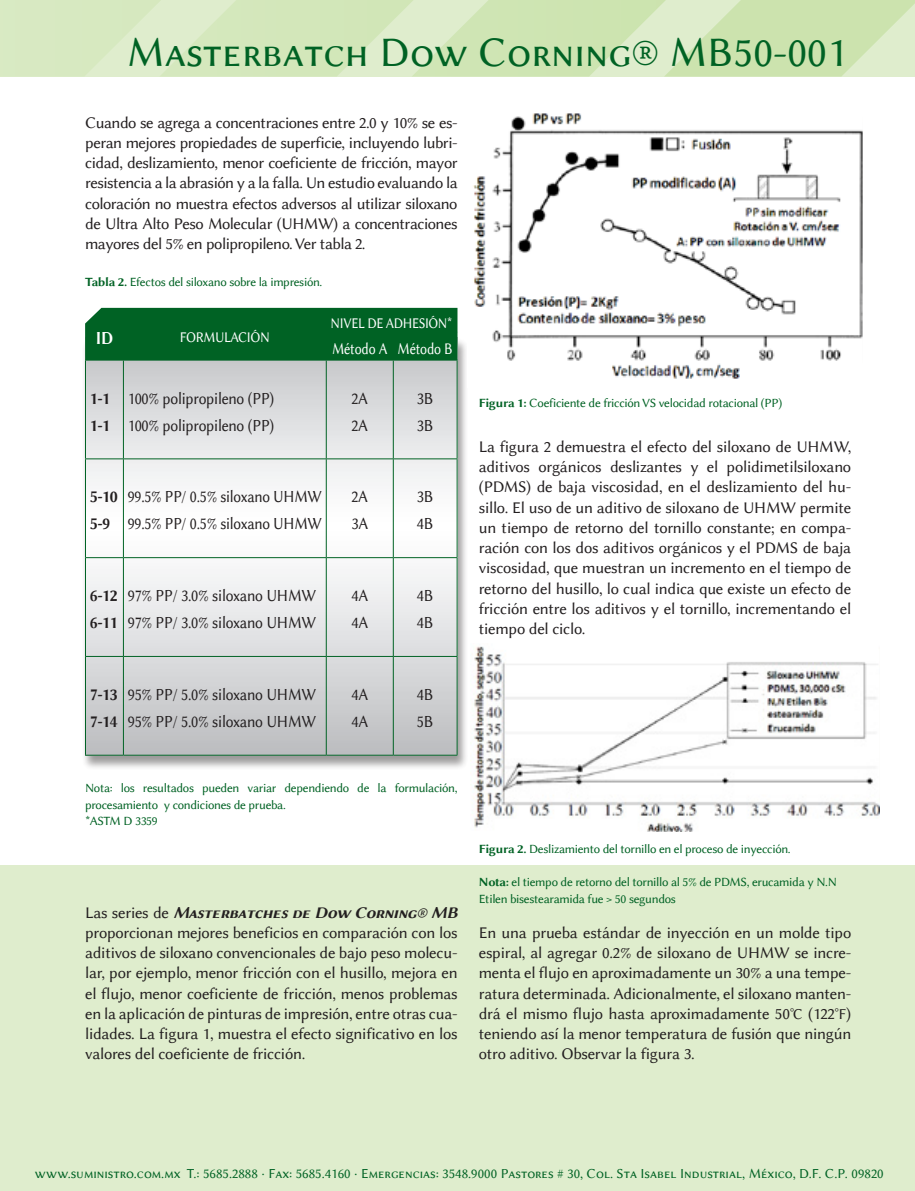
<style>
.page{position:relative;width:915px;height:1191px;background:#fff}
.page>*{position:absolute;margin:0;border:0;box-sizing:border-box;transform-origin:0 0}
.t1{font:42.6px "Lin Biolinum Capitals";color:#006224}
.Cuerpo_de_texto_tabl{font:18.75px "Lin Biolinum B";color:#fff;scale:.83 1}
.Cuerpo_de_texto_tabl-2{font:17.25px "Lin Biolinum";letter-spacing:-.015em;color:#231f20;scale:.9 1}
.Cuerpo_de_texto_tabl-3{font:17.25px "Lin Biolinum";letter-spacing:-.015em;color:#231f20;scale:.88 1}
.Cuerpo_de_texto_tabl-4{font:17.25px "Lin Biolinum B";letter-spacing:-.025em;color:#231f20;scale:.9 1}
.Cuerpo_de_texto{font:16.5px/20.2px "Lin Biolinum";letter-spacing:-.015em;color:#231f20;text-align:justify}
.Cuerpo_de_texto_tabl-5{font:16.5px "Lin Biolinum";letter-spacing:-.015em;color:#fff;scale:.84 1}
.Cuerpo_de_texto_tabl-6{font:15px "Lin Biolinum";letter-spacing:-.03em;color:#fff;scale:.88 1}
.Cuerpo_de_texto_tabl-7{font:15px "Lin Biolinum";letter-spacing:-.03em;color:#fff;scale:.9 1}
.t2{font:13.95px "Lin Biolinum Capitals";color:#006224}
.pie_de_tablas{font:12.75px/16.5px "Lin Biolinum";letter-spacing:-.025em;color:#006224}
.s1{font-family:"Lin Biolinum B"}
.s2{font-family:"Lin Biolinum Capitals B";font-style:italic}
</style>
<div class="page">
<svg style="left:0;top:0;width:159px;height:77px;background:#d9e9c3"></svg>
<svg style="left:159px;top:0;width:252px;height:77px;background:#d6e8bf"></svg>
<svg style="left:411px;top:0;width:503px;height:77px;background:#d2e6b8"></svg>
<div style="left:0;top:865px;width:914px;height:326px;background:#dfedcd"></div>
<div style="left:81px;top:337px;width:387px;height:432px;background:#231f20;opacity:.45"></div>
<svg style="left:86px;top:361px;width:370px;height:394px"></svg>
<div style="left:85px;top:308px;width:372px;height:52px;background:#006224"></div>
<hr style="left:326px;top:332px;width:67px;height:1px;background:#006224">
<hr style="left:393px;top:332px;width:64px;height:1px;background:#006224">
<hr style="left:85px;top:360px;width:1px;height:98px;background:#006224">
<hr style="left:85px;top:360px;width:38px;height:1px;background:#006224">
<hr style="left:123px;top:360px;width:1px;height:98px;background:#006224">
<hr style="left:123px;top:360px;width:203px;height:1px;background:#006224">
<hr style="left:326px;top:360px;width:1px;height:98px;background:#006224">
<hr style="left:326px;top:360px;width:67px;height:1px;background:#006224">
<hr style="left:393px;top:360px;width:1px;height:98px;background:#006224">
<hr style="left:456px;top:360px;width:1px;height:98px;background:#006224">
<hr style="left:393px;top:360px;width:64px;height:1px;background:#006224">
<hr style="left:85px;top:459px;width:1px;height:98px;background:#006224">
<hr style="left:85px;top:458px;width:38px;height:1px;background:#006224">
<hr style="left:123px;top:459px;width:1px;height:98px;background:#006224">
<hr style="left:123px;top:458px;width:203px;height:1px;background:#006224">
<hr style="left:326px;top:459px;width:1px;height:98px;background:#006224">
<hr style="left:326px;top:458px;width:67px;height:1px;background:#006224">
<hr style="left:393px;top:459px;width:1px;height:98px;background:#006224">
<hr style="left:456px;top:459px;width:1px;height:98px;background:#006224">
<hr style="left:393px;top:458px;width:64px;height:1px;background:#006224">
<hr style="left:85px;top:558px;width:1px;height:98px;background:#006224">
<hr style="left:85px;top:557px;width:38px;height:1px;background:#006224">
<hr style="left:123px;top:558px;width:1px;height:98px;background:#006224">
<hr style="left:123px;top:557px;width:203px;height:1px;background:#006224">
<hr style="left:326px;top:558px;width:1px;height:98px;background:#006224">
<hr style="left:326px;top:557px;width:67px;height:1px;background:#006224">
<hr style="left:393px;top:558px;width:1px;height:98px;background:#006224">
<hr style="left:456px;top:558px;width:1px;height:98px;background:#006224">
<hr style="left:393px;top:557px;width:64px;height:1px;background:#006224">
<hr style="left:85px;top:657px;width:1px;height:98px;background:#006224">
<hr style="left:85px;top:755px;width:38px;height:1px;background:#006224">
<hr style="left:85px;top:656px;width:38px;height:1px;background:#006224">
<hr style="left:123px;top:657px;width:1px;height:98px;background:#006224">
<hr style="left:123px;top:755px;width:203px;height:1px;background:#006224">
<hr style="left:123px;top:656px;width:203px;height:1px;background:#006224">
<hr style="left:326px;top:657px;width:1px;height:98px;background:#006224">
<hr style="left:326px;top:755px;width:67px;height:1px;background:#006224">
<hr style="left:326px;top:656px;width:67px;height:1px;background:#006224">
<hr style="left:393px;top:657px;width:1px;height:98px;background:#006224">
<hr style="left:456px;top:657px;width:1px;height:98px;background:#006224">
<hr style="left:393px;top:755px;width:64px;height:1px;background:#006224">
<hr style="left:393px;top:656px;width:64px;height:1px;background:#006224">
<img style="left:467px;top:113px;width:395px;height:274px">
<img style="left:470px;top:646px;width:409px;height:186px">
<p class="t1" style="left:127px;top:28px;width:721px">Masterbatch Dow Corning® MB50-001</p>
<p class="Cuerpo_de_texto" style="left:85px;top:112px;width:374px">Cuando se agrega a concentraciones entre 2.0 y 10% se es&shy;peran mejores propiedades de superficie, incluyendo lubri&shy;cidad, deslizamiento, menor coeficiente de fricción, mayor resistencia a la abrasión y a la falla. Un estudio evaluando la coloración no muestra efectos adversos al utilizar siloxano de Ultra Alto Peso Molecular (UHMW) a concentraciones mayores del 5% en polipropileno. Ver tabla 2.</p>
<p class="pie_de_tablas" style="left:85px;top:274px;width:239px"><span class="s1">Tabla 2.</span> Efectos del siloxano sobre la impresión.</p>
<p class="Cuerpo_de_texto_tabl" style="left:96px;top:324px;width:23px">ID</p>
<p class="Cuerpo_de_texto_tabl-7" style="left:180px;top:328px;width:101px">FORMULACIÓN</p>
<p class="Cuerpo_de_texto_tabl-6" style="left:330px;top:314px;width:140px">NIVEL DE ADHESIÓN*</p>
<p class="Cuerpo_de_texto_tabl-5" style="left:332px;top:339px;width:67px">Método A</p>
<p class="Cuerpo_de_texto_tabl-5" style="left:397px;top:339px;width:67px">Método B</p>
<p class="Cuerpo_de_texto_tabl-4" style="left:90px;top:386px;width:24px">1-1</p>
<p class="Cuerpo_de_texto_tabl-4" style="left:90px;top:413px;width:24px">1-1</p>
<p class="Cuerpo_de_texto_tabl-2" style="left:128px;top:388px;width:164px">100% polipropileno (PP)</p>
<p class="Cuerpo_de_texto_tabl-2" style="left:128px;top:415px;width:164px">100% polipropileno (PP)</p>
<p class="Cuerpo_de_texto_tabl-2" style="left:351px;top:388px;width:20px">2A</p>
<p class="Cuerpo_de_texto_tabl-2" style="left:351px;top:415px;width:20px">2A</p>
<p class="Cuerpo_de_texto_tabl-4" style="left:90px;top:485px;width:33px">5-10</p>
<p class="Cuerpo_de_texto_tabl-4" style="left:90px;top:512px;width:24px">5-9</p>
<p class="Cuerpo_de_texto_tabl-3" style="left:128px;top:487px;width:222px">99.5% PP/ 0.5% siloxano UHMW</p>
<p class="Cuerpo_de_texto_tabl-3" style="left:128px;top:514px;width:222px">99.5% PP/ 0.5% siloxano UHMW</p>
<p class="Cuerpo_de_texto_tabl-2" style="left:351px;top:487px;width:20px">2A</p>
<p class="Cuerpo_de_texto_tabl-2" style="left:351px;top:514px;width:20px">3A</p>
<p class="Cuerpo_de_texto_tabl-4" style="left:90px;top:583px;width:33px">6-12</p>
<p class="Cuerpo_de_texto_tabl-4" style="left:90px;top:610px;width:33px">6-11</p>
<p class="Cuerpo_de_texto_tabl-2" style="left:128px;top:586px;width:211px">97% PP/ 3.0% siloxano UHMW</p>
<p class="Cuerpo_de_texto_tabl-2" style="left:128px;top:613px;width:211px">97% PP/ 3.0% siloxano UHMW</p>
<p class="Cuerpo_de_texto_tabl-2" style="left:351px;top:586px;width:20px">4A</p>
<p class="Cuerpo_de_texto_tabl-2" style="left:351px;top:613px;width:20px">4A</p>
<p class="Cuerpo_de_texto_tabl-2" style="left:417px;top:388px;width:20px">3B</p>
<p class="Cuerpo_de_texto_tabl-2" style="left:417px;top:415px;width:20px">3B</p>
<p class="Cuerpo_de_texto_tabl-2" style="left:417px;top:487px;width:20px">3B</p>
<p class="Cuerpo_de_texto_tabl-2" style="left:417px;top:514px;width:20px">4B</p>
<p class="Cuerpo_de_texto_tabl-2" style="left:417px;top:586px;width:20px">4B</p>
<p class="Cuerpo_de_texto_tabl-2" style="left:417px;top:613px;width:20px">4B</p>
<p class="pie_de_tablas" style="left:478px;top:395px;width:305px"><span class="s1">Figura 1:</span> Coeficiente de fricción VS velocidad rotacional (PP)</p>
<p class="Cuerpo_de_texto" style="left:478px;top:436px;width:374px">La figura 2 demuestra el efecto del siloxano de UHMW, aditivos orgánicos deslizantes y el polidimetilsiloxano (PDMS) de baja viscosidad, en el deslizamiento del hu&shy;sillo. El uso de un aditivo de siloxano de UHMW permite un tiempo de retorno del tornillo constante; en compa&shy;ración con los dos aditivos orgánicos y el PDMS de baja viscosidad, que muestran un incremento en el tiempo de retorno del husillo, lo cual indica que existe un efecto de fricción entre los aditivos y el tornillo, incrementando el tiempo del ciclo.</p>
<p class="Cuerpo_de_texto_tabl-4" style="left:90px;top:682px;width:33px">7-13</p>
<p class="Cuerpo_de_texto_tabl-4" style="left:90px;top:709px;width:33px">7-14</p>
<p class="Cuerpo_de_texto_tabl-2" style="left:128px;top:684px;width:211px">95% PP/ 5.0% siloxano UHMW</p>
<p class="Cuerpo_de_texto_tabl-2" style="left:128px;top:711px;width:211px">95% PP/ 5.0% siloxano UHMW</p>
<p class="Cuerpo_de_texto_tabl-2" style="left:351px;top:684px;width:20px">4A</p>
<p class="Cuerpo_de_texto_tabl-2" style="left:351px;top:711px;width:20px">4A</p>
<p class="Cuerpo_de_texto_tabl-2" style="left:417px;top:684px;width:20px">4B</p>
<p class="Cuerpo_de_texto_tabl-2" style="left:417px;top:711px;width:20px">5B</p>
<p class="pie_de_tablas" style="left:85px;top:780px;width:374px">Nota: los resultados pueden variar dependiendo de la formulación, procesamiento y condiciones de prueba.</p>
<p class="pie_de_tablas" style="left:85px;top:813px;width:74px">*ASTM D 3359</p>
<p class="Cuerpo_de_texto" style="left:85px;top:902px;width:378px;text-align:left">L a s s e r i e s d e <span class="s2">MasterbatchesdeDow Corning® MB </span>proporcionan mejores beneficios en comparación con los aditivos de siloxano convencionales de bajo peso molecu&shy;lar, por ejemplo, menor fricción con el husillo, mejora en el flujo, menor coeficiente de fricción, menos problemas en la aplicación de pinturas de impresión, entre otras cua&shy;lidades. La figura 1, muestra el efecto significativo en los valores del coeficiente de fricción.</p>
<p class="pie_de_tablas" style="left:478px;top:841px;width:313px"><span class="s1">Figura 2.</span> Deslizamiento del tornillo en el proceso de inyección.</p>
<p class="pie_de_tablas" style="left:478px;top:874px;width:359px"><span class="s1">Nota:</span> el tiempo de retorno del tornillo al 5% de PDMS, erucamida y N.N</p>
<p class="pie_de_tablas" style="left:478px;top:890px;width:199px">Etilen bisestearamida fue &gt; 50 segundos</p>
<p class="Cuerpo_de_texto" style="left:478px;top:922px;width:374px">En una prueba estándar de inyección en un molde tipo espiral, al agregar 0.2% de siloxano de UHMW se incre&shy;menta el flujo en aproximadamente un 30% a una tempe&shy;ratura determinada. Adicionalmente, el siloxano manten&shy;drá el mismo flujo hasta aproximadamente 50°C (122°F) teniendo así la menor temperatura de fusión que ningún otro aditivo. Observar la figura 3.</p>
<p class="t2" style="left:35px;top:1166px;width:849px">www.suministro.com.mx T.: 5685.2888 · Fax: 5685.4160 · Emergencias: 3548.9000 Pastores # 30, Col. Sta Isabel Industrial, México, D.F. C.P. 09820</p>
</div>
